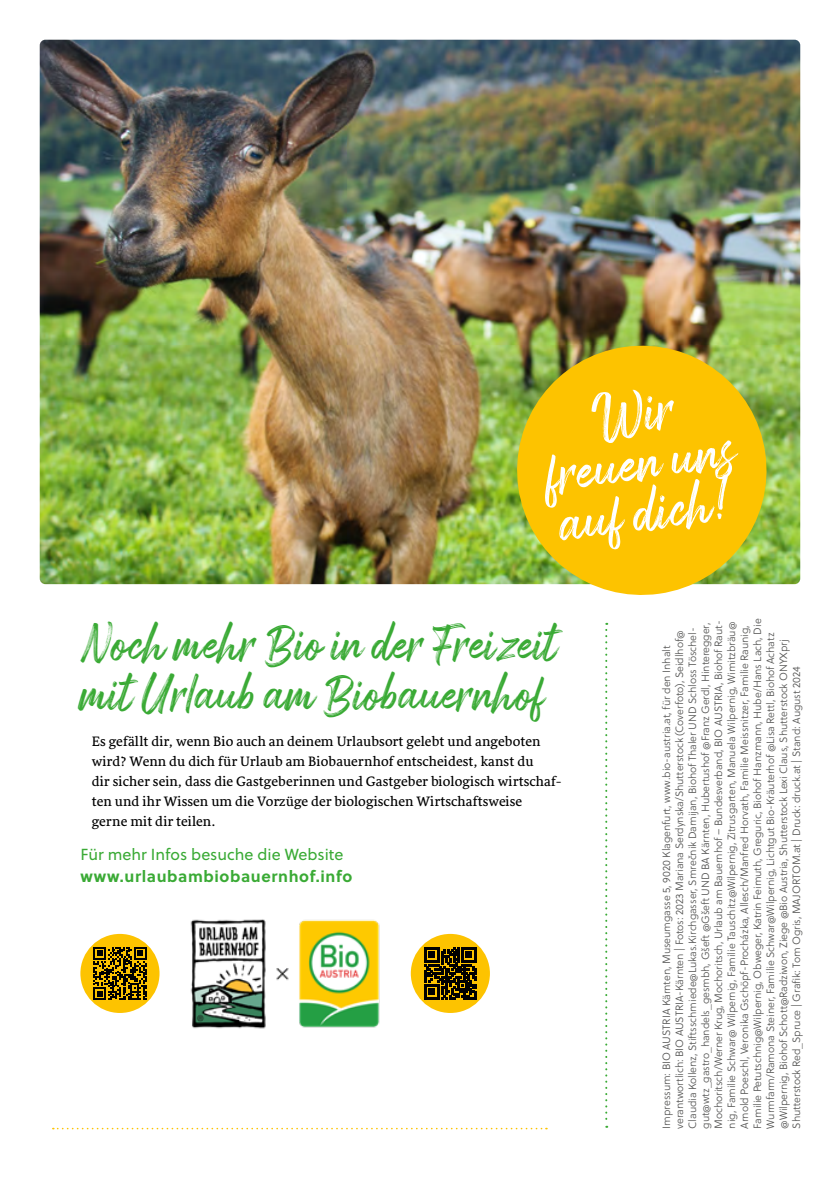
<style>
.page{position:relative;width:840px;height:1191px;background:#fff}
.page>*{position:absolute;margin:0;border:0;box-sizing:border-box;transform-origin:0 0}
.t1{font:53.4px/50px "Arsilon";color:#fff;text-align:center}
.t2{font:46px/50px "Arsilon";color:#3aaa35}
.t3{font:16px "Soleil";color:#3aaa35}
.t4{font:700 16px "Soleil";letter-spacing:.04em;color:#3aaa35}
.t5{font:14px/20px "Sirba";letter-spacing:.01em;color:#000}
.t6{font:10.6px/13px "Soleil Lt";letter-spacing:-.01em;color:#575756}
</style>
<div class="page">
<img style="left:40px;top:40px;width:759px;height:544px">
<img style="left:508px;top:337px;width:266px;height:258px">
<div style="left:80px;top:934px;width:79px;height:79px;background:#fdc300;border-radius:50%"></div>
<svg style="left:93px;top:947px;width:53px;height:53px"></svg>
<div style="left:410px;top:934px;width:79px;height:79px;background:#fdc300;border-radius:50%"></div>
<svg style="left:424px;top:947px;width:52px;height:52px"></svg>
<svg style="left:53px;top:1127px;width:493px;height:2px"></svg>
<img style="left:190px;top:919px;width:190px;height:110px">
<svg style="left:605px;top:623px;width:2px;height:504px"></svg>
<h1 class="t1" style="left:535px;top:399px;width:192px;rotate:-8deg">Wir freuen uns auf dich!</h1>
<h2 class="t2" style="left:80px;top:616px;width:479px">Noch mehr Bio in der Freizeit mit Urlaub am Biobauernhof</h2>
<p class="t5" style="left:92px;top:731px;width:470px">Es gefällt dir, wenn Bio auch an deinem Urlaubsort gelebt und angeboten wird? Wenn du dich für Urlaub am Biobauernhof entscheidest, kanst du<br>dir sicher sein, dass die Gastgeberinnen und Gastgeber biologisch wirtschaf&shy;ten und ihr Wissen um die Vorzüge der biologischen Wirtschaftsweise gerne mit dir teilen.</p>
<h3 class="t3" style="left:80px;top:842px;width:264px">Für mehr Infos besuche die Website</h3>
<h3 class="t4" style="left:80px;top:863px;width:273px">www.urlaubambiobauernhof.info</h3>
<p class="t6" style="left:659px;top:1128px;width:511px;rotate:-90deg">Impressum: BIO AUSTRIA Kärnten, Museumgasse 5, 9020 Klagenfurt, www.bio-austria.at, für den Inhalt verantwortlich: BIO AUSTRIA-Kärnten | Fotos: 2023 Mariana Serdynska/Shutterstock (Coverfoto), Seidlhof@ Claudia Kollenz, Stiftsschmiede@Lukas.Kirchgasser, Smrečnik Damijan, Biohof Thaler UND Schloss Töschel&shy;gut@wtz_gastro_handels_gesmbh, Gšeft @Gšeft UND BA Kärnten, Hubertushof @Franz Gerdl, Hinteregger, Mochoritsch/Werner Krug, Mochoritsch, Urlaub am Bauernhof – Bundesverband, BIO AUSTRIA, Biohof Raut&shy;nig, Familie Schwar@ Wilpernig, Familie Tauschitz@Wilpernig, Zitrusgarten, Manuela Wilpernig, Wimitzbräu@ Arnold Poeschl, Veronika Gschöpf-Procházka, Allesch/Manfred Horvath, Familie Meissnitzer, Familie Raunig, Familie Petutschnig@Wilpernig, Obweger, Katrin Feimuth, Greguric, Biohof Hanzmann, Hube/Hans Lach, Die Wurmfarm/Ramona Steiner, Familie Schwar@Wilpernig, Lichtgut Bio-Kräuterhof @Lisa Rettl, Biohof Achatz @Wilpernig, Biohof Schott@Radziwon, Ziege @Bio Austria, Shutterstock Lexi Claus, Shutterstock ONYXprj Shutterstock Red_Spruce | Grafik: Tom Ogris, MAJORTOM.at | Druck: druck.at | Stand: August 2024</p>
</div>
